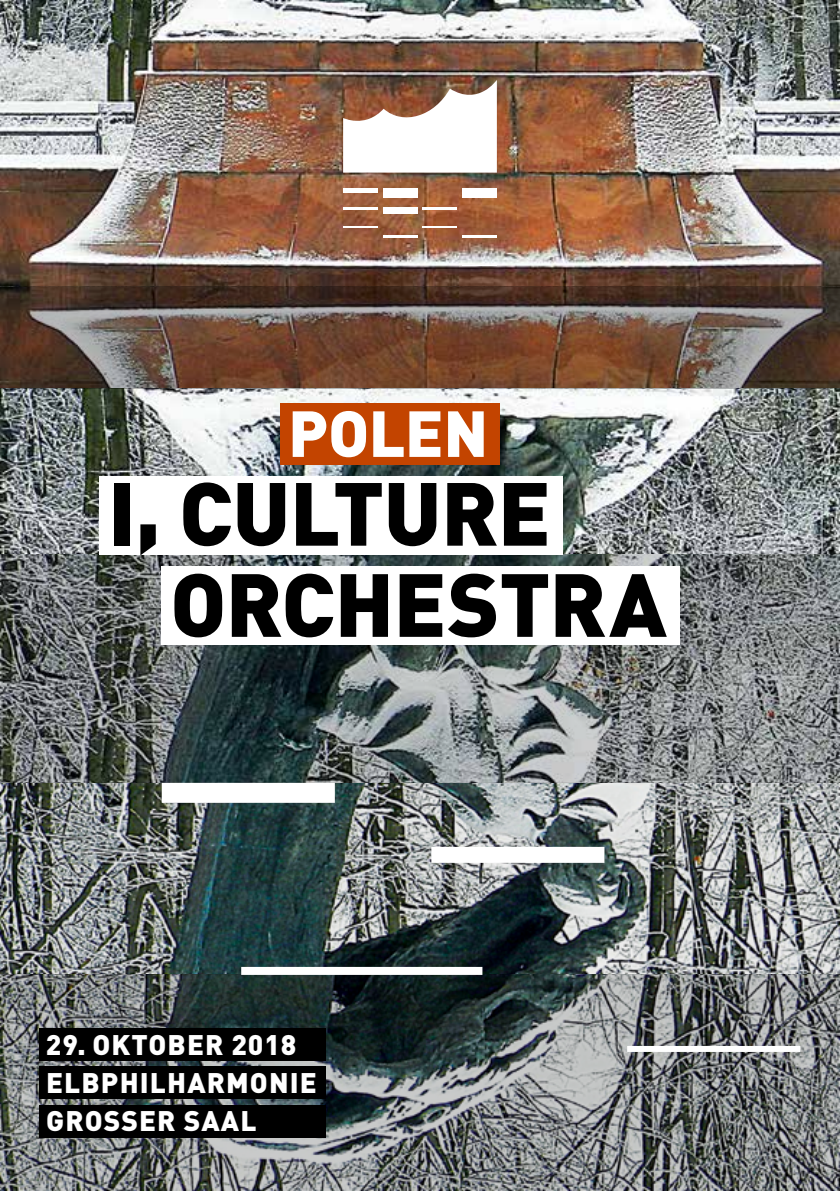
<style>
.page{position:relative;width:840px;height:1191px;background:#fff}
.page>*{position:absolute;margin:0;border:0;box-sizing:border-box;transform-origin:0 0}
.t1{font:900 88px/91.2px "DIN Pro";letter-spacing:-.01em;color:#000}
.t2{font:900 64px "DIN Pro";color:#fff}
.t3{font:900 28px/38px "DIN Pro";letter-spacing:.04em;color:#fff}
</style>
<div class="page">
<img style="left:0;top:0;width:839px;height:555px">
<svg style="left:0;top:286px;width:839px;height:102px;background:#684d3f"></svg>
<svg style="left:0;top:555px;width:839px;height:228px;background:#686f70"></svg>
<img style="left:0;top:975px;width:839px;height:216px">
<img style="left:0;top:783px;width:839px;height:192px">
<div style="left:162px;top:783px;width:172px;height:20px;background:#fff"></div>
<div style="left:431px;top:847px;width:173px;height:16px;background:#fff"></div>
<div style="left:241px;top:967px;width:241px;height:8px;background:#fff"></div>
<div style="left:626px;top:1046px;width:173px;height:6px;background:#fff"></div>
<div style="left:100px;top:476px;width:462px;height:79px;background:#fff"></div>
<div style="left:162px;top:566px;width:517px;height:79px;background:#fff"></div>
<div style="left:40px;top:1028px;width:285px;height:33px;background:#000"></div>
<div style="left:40px;top:1066px;width:285px;height:33px;background:#000"></div>
<div style="left:40px;top:1104px;width:285px;height:33px;background:#000"></div>
<div style="left:279px;top:403px;width:220px;height:62px;background:#c34400"></div>
<div style="left:383px;top:188px;width:34px;height:10px;background:#fff"></div>
<div style="left:383px;top:207px;width:34px;height:6px;background:#fff"></div>
<hr style="left:383px;top:235px;width:34px;height:3px;background:#fff">
<hr style="left:422px;top:207px;width:35px;height:3px;background:#fff">
<hr style="left:422px;top:226px;width:35px;height:2px;background:#fff">
<div style="left:462px;top:188px;width:34px;height:10px;background:#fff"></div>
<hr style="left:462px;top:235px;width:34px;height:3px;background:#fff">
<hr style="left:462px;top:265px;width:34px;height:1px;background:#fff">
<div style="left:343px;top:188px;width:34px;height:5px;background:#fff"></div>
<hr style="left:343px;top:207px;width:34px;height:3px;background:#fff">
<hr style="left:343px;top:226px;width:34px;height:2px;background:#fff">
<svg style="left:343px;top:80px;width:153px;height:93px"></svg>
<h2 class="t2" style="left:288px;top:390px;width:40px">POLEN</h2>
<h1 class="t1" style="left:170px;top:465px;width:498px;text-indent:-62px">I, CULTURE<br>ORCHESTRA</h1>
<p class="t3" style="left:46px;top:1024px;width:272px">29. OKTOBER 2018<br>ELBPHILHARMONIE<br>GROSSER SAAL</p>
</div>
